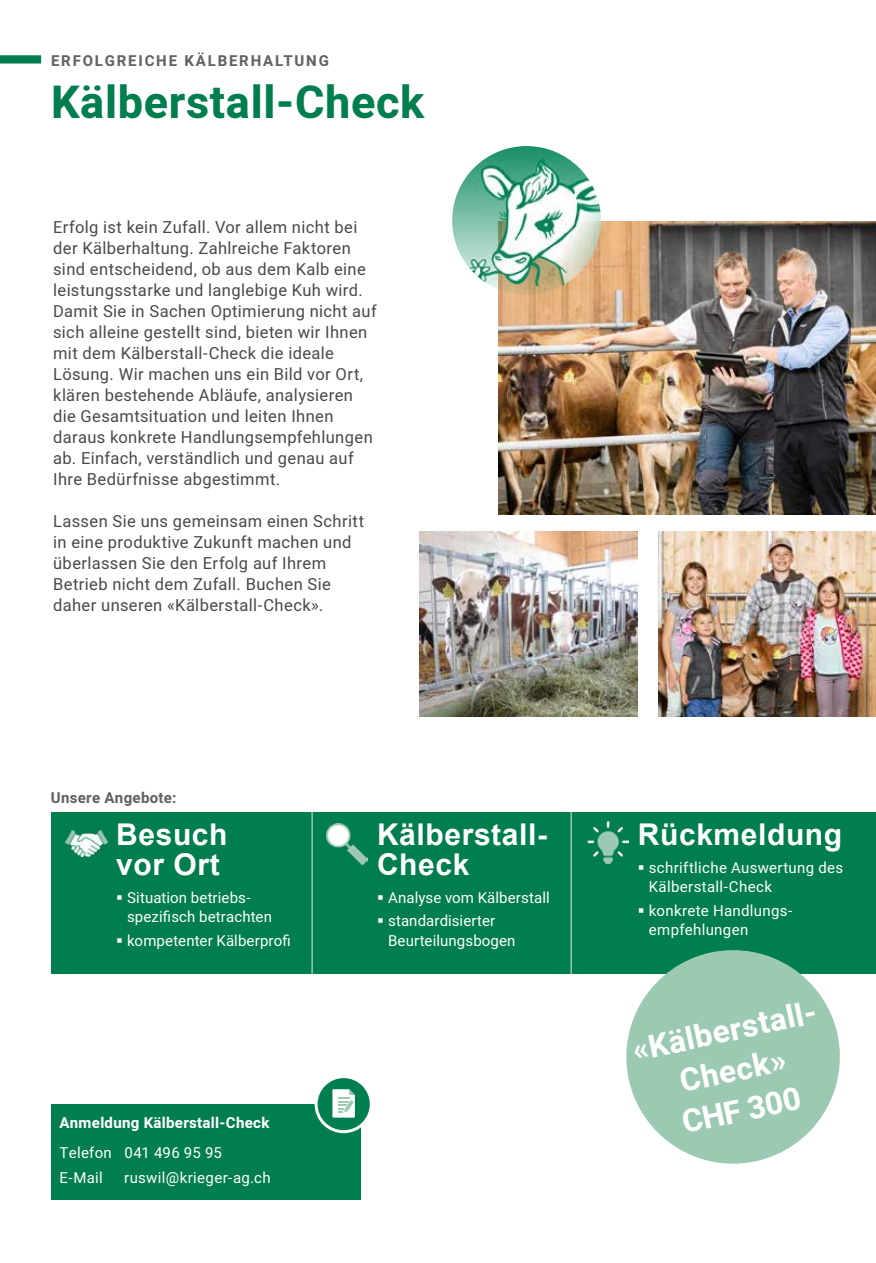
<style>
.page{position:relative;width:876px;height:1263px;background:#fff}
.page>*{position:absolute;margin:0;border:0;box-sizing:border-box;transform-origin:0 0}
.t1{font:700 45px "Heebo";letter-spacing:.015em;color:#007e4d}
.t2{font:700 31.5px/40.5px "Heebo";color:#fff;text-align:center}
.t3{font:700 30px/30px "Arial";letter-spacing:.02em;color:#fff}
.t4{font:16.5px/21px "Heebo";letter-spacing:.025em;color:#494949}
.t5{font:15px/19.5px "Heebo";letter-spacing:.015em;color:#fff}
.t6{font:700 15px "Heebo";letter-spacing:.02em;color:#fff}
.t7{font:700 15px "Heebo";letter-spacing:.12em;color:#626364}
.t8{font:700 15px "Heebo";letter-spacing:.02em;color:#626364}
</style>
<div class="page">
<img style="left:499px;top:222px;width:377px;height:293px">
<div style="left:0;top:55px;width:41px;height:9px;background:#007e4d"></div>
<div style="left:51px;top:1104px;width:309px;height:95px;background:#007e4d"></div>
<svg style="left:314px;top:1078px;width:56px;height:57px"></svg>
<img style="left:658px;top:532px;width:218px;height:184px">
<img style="left:452px;top:146px;width:149px;height:149px;border-radius:74px">
<div style="left:51px;top:812px;width:825px;height:162px;background:#007e4d"></div>
<hr style="left:311px;top:812px;width:2px;height:162px;background:#9cc9b1">
<hr style="left:570px;top:812px;width:2px;height:162px;background:#9cc9b1">
<img style="left:326px;top:823px;width:41px;height:42px">
<img style="left:588px;top:821px;width:40px;height:42px">
<img style="left:65px;top:830px;width:43px;height:27px">
<img style="left:420px;top:531px;width:218px;height:185px">
<svg style="left:626px;top:950px;width:214px;height:214px;fill:#9cc9b1"></svg>
<p class="t7" style="left:51px;top:50px;width:279px">ERFOLGREICHE KÄLBERHALTUNG</p>
<h1 class="t1" style="left:51px;top:71px;width:375px">Kälberstall-Check</h1>
<p class="t4" style="left:53px;top:216px;width:325px">Erfolg ist kein Zufall. Vor allem nicht bei der Kälberhaltung. Zahlreiche Faktoren sind entscheidend, ob aus dem Kalb eine leistungsstarke und langlebige Kuh wird.<br>Damit Sie in Sachen Optimierung nicht auf sich alleine gestellt sind, bieten wir Ihnen mit dem Kälberstall-Check die ideale Lösung. Wir machen uns ein Bild vor Ort, klären bestehende Abläufe, analysieren die Gesamtsituation und leiten Ihnen daraus konkrete Handlungsempfehlungen ab. Einfach, verständlich und genau auf Ihre Bedürfnisse abgestimmt.</p>
<p class="t4" style="left:53px;top:511px;width:313px">Lassen Sie uns gemeinsam einen Schritt in eine produktive Zukunft machen und überlassen Sie den Erfolg auf Ihrem Betrieb nicht dem Zufall. Buchen Sie daher unseren «Kälberstall-Check».</p>
<p class="t8" style="left:51px;top:787px;width:127px">Unsere Angebote:</p>
<h3 class="t3" style="left:116px;top:819px;width:113px">Besuch vor Ort</h3>
<p class="t5" style="left:127px;top:888px;width:146px">Situation betriebs&shy;spezifisch betrachten</p>
<p class="t5" style="left:127px;top:931px;width:165px">kompetenter Kälberprofi</p>
<p class="t6" style="left:60px;top:1112px;width:211px">Anmeldung Kälberstall-Check</p>
<p class="t5" style="left:60px;top:1140px;width:164px;line-height:25px">Telefon 041 496 95 95<br>E-Mail</p>
<p class="t5" style="left:124px;top:1168px;width:148px">ruswil@krieger-ag.ch</p>
<h3 class="t3" style="left:377px;top:819px;width:171px">Kälberstall-<br>Check</h3>
<p class="t5" style="left:388px;top:885px;width:163px;line-height:23.7px">Analyse vom Kälberstall standardisierter</p>
<p class="t5" style="left:388px;top:931px;width:129px">Beurteilungsbogen</p>
<h3 class="t3" style="left:638px;top:819px;width:206px">Rückmeldung</h3>
<p class="t5" style="left:649px;top:858px;width:196px">schriftliche Auswertung des<br>Kälberstall-Check</p>
<p class="t5" style="left:649px;top:901px;width:145px">konkrete Handlungs&shy;empfehlungen</p>
<h2 class="t2" style="left:629px;top:1031px;width:192px;rotate:-12deg">«Kälberstall-<br>Check»<br>CHF 300</h2>
</div>
